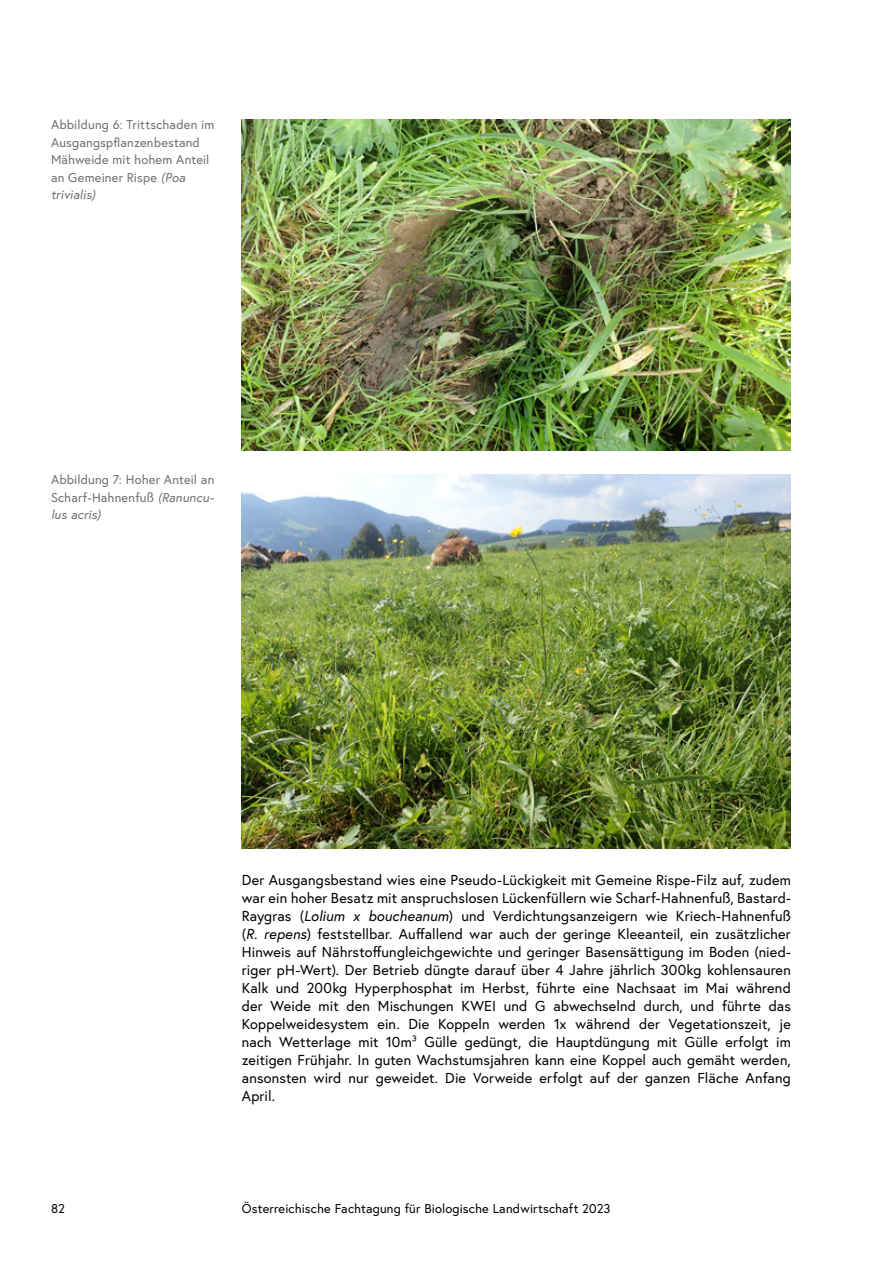
<style>
.page{position:relative;width:893px;height:1263px;background:#fff}
.page>*{position:absolute;margin:0;border:0;box-sizing:border-box;transform-origin:0 0}
.t1{font:14.4px/18px "Europa Austria";letter-spacing:.01em;color:#000;text-align:justify}
.t2{font:12.75px/17.5px "Europa Austria";letter-spacing:.015em;color:#706f6f}
.t3{font:12.75px "Europa Austria";letter-spacing:.015em;color:#000}
.s1{font-style:italic}
</style>
<div class="page">
<img style="left:242px;top:119px;width:549px;height:332px">
<img style="left:242px;top:474px;width:549px;height:374px">
<p class="t2" style="left:51px;top:116px;width:165px">Abbildung 6: Trittschaden im<br>Ausgangspflanzenbestand<br>Mähweide mit hohem Anteil an Gemeiner Rispe <span class="s1">(Poa trivialis)</span></p>
<p class="t2" style="left:51px;top:470px;width:165px;text-align:justify">Abbildung 7: Hoher Anteil an Scharf-Hahnenfuß <span class="s1">(Ranuncu&shy;lus acris)</span></p>
<p class="t1" style="left:242px;top:870px;width:551px">Der Ausgangsbestand wies eine Pseudo-Lückigkeit mit Gemeine Rispe-Filz auf, zudem war ein hoher Besatz mit anspruchslosen Lückenfüllern wie Scharf-Hahnenfuß, Bastard-Raygras (<span class="s1">Lolium x boucheanum</span>) und Verdichtungsanzeigern wie Kriech-Hahnenfuß (<span class="s1">R. repens</span>) feststellbar. Auffallend war auch der geringe Kleeanteil, ein zusätzlicher Hinweis auf Nährstoffungleichgewichte und geringer Basensättigung im Boden (nied&shy;riger pH-Wert). Der Betrieb düngte darauf über 4 Jahre jährlich 300kg kohlensauren Kalk und 200kg Hyperphosphat im Herbst, führte eine Nachsaat im Mai während der Weide mit den Mischungen KWEI und G abwechselnd durch, und führte das Koppelweidesystem ein. Die Koppeln werden 1x während der Vegetationszeit, je nach Wetterlage mit 10m³ Gülle gedüngt, die Hauptdüngung mit Gülle erfolgt im zeitigen Frühjahr. In guten Wachstumsjahren kann eine Koppel auch gemäht werden, ansonsten wird nur geweidet. Die Vorweide erfolgt auf der ganzen Fläche Anfang April.</p>
<p class="t3" style="left:51px;top:1200px;width:15px">82</p>
<p class="t3" style="left:242px;top:1200px;width:370px">Österreichische Fachtagung für Biologische Landwirtschaft 2023</p>
</div>
